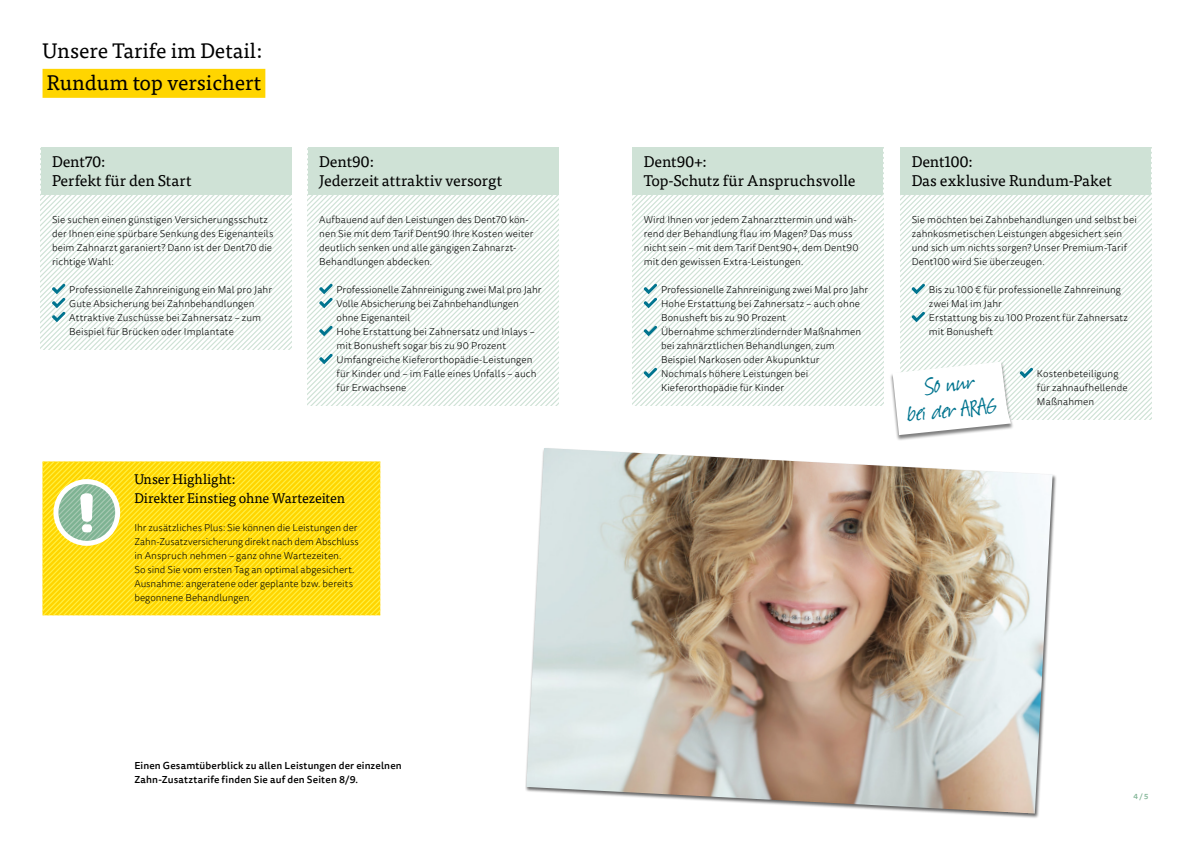
<style>
.page{position:relative;width:1191px;height:842px;background:#fff}
.page>*{position:absolute;margin:0;border:0;box-sizing:border-box;transform-origin:0 0}
.t1{font:27px/26px "Suomi Hand Script";color:#00748f;text-align:center}
.t2{font:21px/32px "Tisa OT";color:#000}
.t3{font:15.5px/19px "Tisa OT";letter-spacing:-.005em;color:#000}
.t4{font:14px/19px "Tisa OT";letter-spacing:-.01em;color:#000}
.t5{font:300 10px/14px "Tisa Sans OT";letter-spacing:.01em;color:#000}
.t6{font:500 10px/14px "Tisa Sans OT";letter-spacing:.015em;color:#000}
.t7{font:500 7.5px "Tisa Sans OT";color:#7eb393}
</style>
<div class="page">
<div style="left:41px;top:147px;width:250px;height:48px;background:#cfe2d6"></div>
<div style="left:308px;top:147px;width:250px;height:48px;background:#cfe2d6"></div>
<div style="left:633px;top:147px;width:250px;height:48px;background:#cfe2d6"></div>
<div style="left:900px;top:147px;width:251px;height:48px;background:#cfe2d6"></div>
<svg style="left:41px;top:195px;width:250px;height:154px"></svg>
<svg style="left:308px;top:195px;width:250px;height:210px"></svg>
<svg style="left:632px;top:148px;width:251px;height:257px"></svg>
<svg style="left:900px;top:195px;width:251px;height:224px"></svg>
<svg style="left:43px;top:461px;width:337px;height:154px;background:#ffdd16"></svg>
<div style="left:43px;top:69px;width:222px;height:29px;background:#ffd500"></div>
<div style="left:53px;top:479px;width:67px;height:67px;border:5px solid #fff;border-radius:50%"></div>
<svg style="left:58px;top:484px;width:57px;height:57px"></svg>
<div style="left:889px;top:362px;width:125px;height:79px;background:#000;opacity:.5"></div>
<svg style="left:892px;top:362px;width:119px;height:73px"></svg>
<svg style="left:52px;top:284px;width:14px;height:38px"></svg>
<svg style="left:319px;top:284px;width:14px;height:24px"></svg>
<svg style="left:319px;top:326px;width:14px;height:10px"></svg>
<svg style="left:319px;top:354px;width:14px;height:10px"></svg>
<svg style="left:643px;top:284px;width:14px;height:24px"></svg>
<svg style="left:643px;top:326px;width:14px;height:10px"></svg>
<svg style="left:643px;top:368px;width:14px;height:10px"></svg>
<svg style="left:911px;top:284px;width:14px;height:10px"></svg>
<svg style="left:911px;top:312px;width:14px;height:10px"></svg>
<svg style="left:1019px;top:368px;width:14px;height:10px"></svg>
<div style="left:525px;top:448px;width:531px;height:371px;background:#000;opacity:.6"></div>
<img style="left:526px;top:448px;width:526px;height:365px">
<h2 class="t2" style="left:43px;top:35px;width:221px">Unsere Tarife im Detail:<br>Rundum top versichert</h2>
<h3 class="t3" style="left:52px;top:153px;width:141px">Dent70:<br>Perfekt für den Start</h3>
<p class="t5" style="left:52px;top:213px;width:223px">Sie suchen einen günstigen Versicherungsschutz der Ihnen eine spürbare Senkung des Eigenanteils beim Zahnarzt garaniert? Dann ist der Dent70 die richtige Wahl:</p>
<p class="t5" style="left:69px;top:283px;width:204px">Professionelle Zahnreinigung ein Mal pro Jahr Gute Absicherung bei Zahnbehandlungen Attraktive Zuschüsse bei Zahnersatz – zum Beispiel für Brücken oder Implantate</p>
<h3 class="t3" style="left:319px;top:153px;width:184px">Dent90:<br>Jederzeit attraktiv versorgt</h3>
<p class="t5" style="left:319px;top:213px;width:216px">Aufbauend auf den Leistungen des Dent70 kön&shy;nen Sie mit dem Tarif Dent90 Ihre Kosten weiter deutlich senken und alle gängigen Zahnarzt-Behandlungen abdecken.</p>
<p class="t5" style="left:336px;top:283px;width:206px">Professionelle Zahnreinigung zwei Mal pro Jahr Volle Absicherung bei Zahnbehandlungen ohne Eigenanteil<br>Hohe Erstattung bei Zahnersatz und Inlays – mit Bonusheft sogar bis zu 90 Prozent Umfangreiche Kieferorthopädie-Leistungen für Kinder und – im Falle eines Unfalls – auch für Erwachsene</p>
<h3 class="t4" style="left:134px;top:470px;width:212px">Unser Highlight:<br>Direkter Einstieg ohne Wartezeiten</h3>
<p class="t5" style="left:134px;top:521px;width:226px">Ihr zusätzliches Plus: Sie können die Leistungen der Zahn-Zusatzversicherung direkt nach dem Abschluss in Anspruch nehmen – ganz ohne Wartezeiten.<br>So sind Sie vom ersten Tag an optimal abgesichert.<br>Ausnahme: angeratene oder geplante bzw. bereits begonnene Behandlungen.</p>
<p class="t6" style="left:134px;top:759px;width:269px">Einen Gesamtüberblick zu allen Leistungen der einzelnen<br>Zahn-Zusatztarife finden Sie auf den Seiten 8/9.</p>
<h3 class="t3" style="left:644px;top:153px;width:213px">Dent90+:<br>Top-Schutz für Anspruchsvolle</h3>
<p class="t5" style="left:644px;top:213px;width:216px">Wird Ihnen vor jedem Zahnarzttermin und wäh&shy;rend der Behandlung flau im Magen? Das muss nicht sein – mit dem Tarif Dent90+, dem Dent90 mit den gewissen Extra-Leistungen.</p>
<p class="t5" style="left:661px;top:283px;width:209px">Professionelle Zahnreinigung zwei Mal pro Jahr Hohe Erstattung bei Zahnersatz – auch ohne Bonusheft bis zu 90 Prozent<br>Übernahme schmerzlindernder Maßnahmen bei zahnärztlichen Behandlungen, zum Beispiel Narkosen oder Akupunktur<br>Nochmals höhere Leistungen bei Kieferorthopädie für Kinder</p>
<h3 class="t3" style="left:911px;top:153px;width:202px">Dent100:<br>Das exklusive Rundum-Paket</h3>
<p class="t5" style="left:911px;top:213px;width:227px">Sie möchten bei Zahnbehandlungen und selbst bei zahnkosmetischen Leistungen abgesichert sein und sich um nichts sorgen? Unser Premium-Tarif Dent100 wird Sie überzeugen.</p>
<p class="t5" style="left:929px;top:283px;width:201px">Bis zu 100 € für professionelle Zahnreinung zwei Mal im Jahr<br>Erstattung bis zu 100 Prozent für Zahnersatz mit Bonusheft</p>
<p class="t5" style="left:1037px;top:367px;width:92px">Kostenbeteiligung für zahnaufhellende<br>Maßnahmen</p>
<h1 class="t1" style="left:903px;top:378px;width:91px;rotate:-6deg">So nur<br>bei der ARAG</h1>
<p class="t7" style="left:1133px;top:792px;width:17px">4 / 5</p>
</div>
